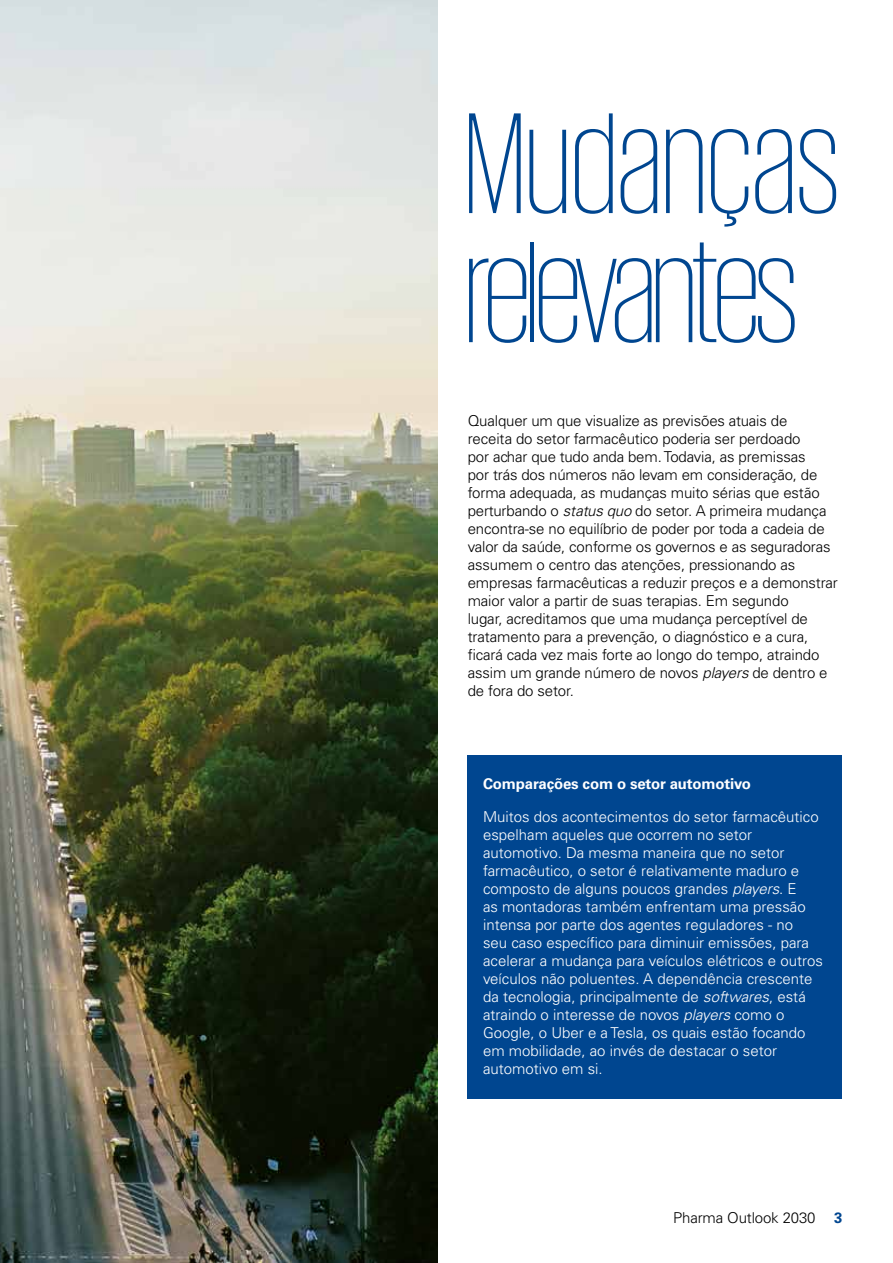
<style>
.page{position:relative;width:893px;height:1263px;background:#fff}
.page>*{position:absolute;margin:0;border:0;box-sizing:border-box;transform-origin:0 0}
.t1{font:200 147px/129px "KPMG";letter-spacing:-.03em;color:#004690}
.t2{font:300 15px/18px "Univers LT Std";letter-spacing:-.01em;color:#000}
.t3{font:300 15px/18px "Univers LT Std";color:#fff}
.t4{font:700 15px "Univers LT Std";letter-spacing:-.01em;color:#fff}
.s1{font-style:italic}
.s2{font-weight:700;color:#004690}
</style>
<div class="page">
<img style="left:0;top:0;width:438px;height:1263px">
<div style="left:468px;top:755px;width:374px;height:343px;background:#004690"></div>
<h1 class="t1" style="left:464px;top:96px;width:377px">Mudanças relevantes</h1>
<p class="t2" style="left:468px;top:412px;width:372px">Qualquer um que visualize as previsões atuais de<br>receita do setor farmacêutico poderia ser perdoado<br>por achar que tudo anda bem. Todavia, as premissas<br>por trás dos números não levam em consideração, de forma adequada, as mudanças muito sérias que estão perturbando o <span class="s1">status quo</span> do setor. A primeira mudança encontra-se no equilíbrio de poder por toda a cadeia de valor da saúde, conforme os governos e as seguradoras assumem o centro das atenções, pressionando as empresas farmacêuticas a reduzir preços e a demonstrar maior valor a partir de suas terapias. Em segundo<br>lugar, acreditamos que uma mudança perceptível de tratamento para a prevenção, o diagnóstico e a cura, ficará cada vez mais forte ao longo do tempo, atraindo assim um grande número de novos <span class="s1">players</span> de dentro e de fora do setor.</p>
<p class="t4" style="left:483px;top:775px;width:270px">Comparações com o setor automotivo</p>
<p class="t3" style="left:483px;top:808px;width:341px">Muitos dos acontecimentos do setor farmacêutico espelham aqueles que ocorrem no setor automotivo. Da mesma maneira que no setor farmacêutico, o setor é relativamente maduro e composto de alguns poucos grandes <span class="s1">players</span>. E<br>as montadoras também enfrentam uma pressão intensa por parte dos agentes reguladores - no<br>seu caso específico para diminuir emissões, para acelerar a mudança para veículos elétricos e outros veículos não poluentes. A dependência crescente da tecnologia, principalmente de <span class="s1">softwares</span>, está atraindo o interesse de novos <span class="s1">players</span> como o Google, o Uber e a Tesla, os quais estão focando em mobilidade, ao invés de destacar o setor automotivo em si.</p>
<p class="t2" style="left:673px;top:1208px;width:171px">Pharma Outlook 2030 <span class="s2">3</span></p>
</div>
